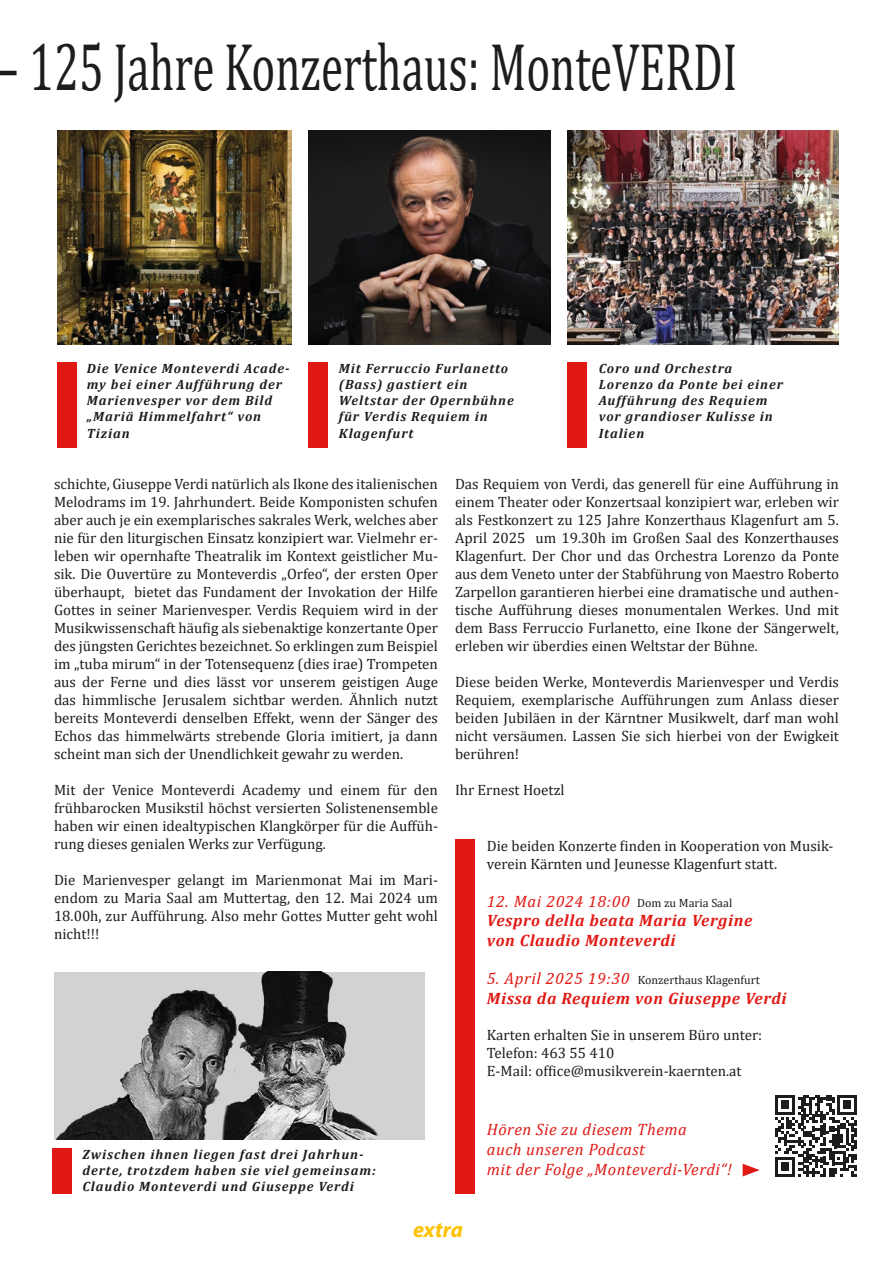
<style>
.page{position:relative;width:893px;height:1263px;background:#fff}
.page>*{position:absolute;margin:0;border:0;box-sizing:border-box;transform-origin:0 0}
.t1{font:67.5px "Cambria";color:#1d1d1b;scale:.67 1}
.t2{font:italic 700 21.9px "Myriad Pro";color:#fdc100}
.t3{font:italic 700 16.5px/19.8px "Cambria";letter-spacing:.04em;color:#e11914}
.t4{font:italic 16.5px/19.8px "Cambria";letter-spacing:.03em;color:#e11914}
.t5{font:15px/18px "Cambria";color:#1d1d1b;text-align:justify}
.t6{font:italic 700 13.5px/16.2px "Cambria";letter-spacing:.07em;color:#1d1d1b}
.t7{font:12px "Cambria";color:#1d1d1b}
.s1{font-weight:400}
.s2{font-weight:400;font-style:normal;font-size:12px;color:#1d1d1b}
.s3{font-style:italic;font-size:16.5px;color:#e11914}
</style>
<div class="page">
<img style="left:54px;top:972px;width:371px;height:168px">
<div style="left:53px;top:1148px;width:19px;height:45px;background:#e11914"></div>
<div style="left:57px;top:362px;width:19px;height:86px;background:#e11914"></div>
<div style="left:308px;top:362px;width:19px;height:86px;background:#e11914"></div>
<div style="left:568px;top:362px;width:19px;height:86px;background:#e11914"></div>
<div style="left:455px;top:839px;width:19px;height:354px;background:#e11914"></div>
<img style="left:57px;top:130px;width:235px;height:214px">
<img style="left:308px;top:130px;width:242px;height:214px">
<img style="left:568px;top:130px;width:271px;height:214px">
<svg style="left:775px;top:1095px;width:82px;height:81px"></svg>
<svg style="left:743px;top:1164px;width:17px;height:12px"></svg>
<h1 class="t1" style="left:-3px;top:28px;width:1107px">– 125 Jahre Konzerthaus: MonteVERDI</h1>
<p class="t6" style="left:87px;top:360px;width:204px">Die Venice Monteverdi Acade&shy;my bei einer Aufführung der<br>Marienvesper vor dem Bild „Mariä Himmelfahrt“ von<br>Tizian</p>
<p class="t6" style="left:339px;top:360px;width:176px">Mit Ferruccio Furlanetto (Bass) gastiert ein<br>Weltstar der Opernbühne für Verdis Requiem in<br>Klagenfurt</p>
<p class="t6" style="left:599px;top:360px;width:186px">Coro und Orchestra<br>Lorenzo da Ponte bei einer<br>Aufführung des Requiem vor grandioser Kulisse in<br>Italien</p>
<p class="t5" style="left:54px;top:475px;width:385px">schichte, Giuseppe Verdi natürlich als Ikone des italienischen Melodrams im 19. Jahrhundert. Beide Komponisten schufen aber auch je ein exemplarisches sakrales Werk, welches aber nie für den liturgischen Einsatz konzipiert war. Vielmehr er&shy;leben wir opernhafte Theatralik im Kontext geistlicher Mu&shy;sik. Die Ouvertüre zu Monteverdis „Orfeo“, der ersten Oper überhaupt, bietet das Fundament der Invokation der Hilfe Gottes in seiner Marienvesper. Verdis Requiem wird in der Musikwissenschaft häufig als siebenaktige konzertante Oper des jüngsten Gerichtes bezeichnet. So erklingen zum Beispiel im „tuba mirum“ in der Totensequenz (dies irae) Trompeten aus der Ferne und dies lässt vor unserem geistigen Auge das himmlische Jerusalem sichtbar werden. Ähnlich nutzt bereits Monteverdi denselben Effekt, wenn der Sänger des Echos das himmelwärts strebende Gloria imitiert, ja dann scheint man sich der Unendlichkeit gewahr zu werden.</p>
<p class="t5" style="left:54px;top:781px;width:385px">Mit der Venice Monteverdi Academy und einem für den frühbarocken Musikstil höchst versierten Solistenensemble haben wir einen idealtypischen Klangkörper für die Auffüh&shy;rung dieses genialen Werks zur Verfügung.</p>
<p class="t5" style="left:54px;top:871px;width:385px">Die Marienvesper gelangt im Marienmonat Mai im Mari&shy;endom zu Maria Saal am Muttertag, den 12. Mai 2024 um 18.00h, zur Aufführung. Also mehr Gottes Mutter geht wohl nicht!!!</p>
<p class="t5" style="left:455px;top:475px;width:385px">Das Requiem von Verdi, das generell für eine Aufführung in einem Theater oder Konzertsaal konzipiert war, erleben wir als Festkonzert zu 125 Jahre Konzerthaus Klagenfurt am 5.<br>April 2025 um 19.30h im Großen Saal des Konzerthauses Klagenfurt. Der Chor und das Orchestra Lorenzo da Ponte aus dem Veneto unter der Stabführung von Maestro Roberto Zarpellon garantieren hierbei eine dramatische und authen&shy;tische Aufführung dieses monumentalen Werkes. Und mit dem Bass Ferruccio Furlanetto, eine Ikone der Sängerwelt, erleben wir überdies einen Weltstar der Bühne.</p>
<p class="t5" style="left:455px;top:673px;width:385px">Diese beiden Werke, Monteverdis Marienvesper und Verdis Requiem, exemplarische Aufführungen zum Anlass dieser beiden Jubiläen in der Kärntner Musikwelt, darf man wohl nicht versäumen. Lassen Sie sich hierbei von der Ewigkeit berühren!</p>
<p class="t5" style="left:455px;top:781px;width:111px">Ihr Ernest Hoetzl</p>
<p class="t5" style="left:487px;top:837px;width:348px">Die beiden Konzerte finden in Kooperation von Musik&shy;verein Kärnten und Jeunesse Klagenfurt statt.</p>
<p class="t3" style="left:487px;top:890px;width:267px"><span class="s1">12. Mai 2024 18:00</span> <span class="s2">Dom zu Maria Saal<br></span>Vespro della beata Maria Vergine von Claudio Monteverdi</p>
<p class="t7" style="left:487px;top:973px;width:274px"><span class="s3">5. April 2025 19:30</span> Konzerthaus Klagenfurt</p>
<p class="t3" style="left:487px;top:988px;width:301px">Missa da Requiem von Giuseppe Verdi</p>
<p class="t5" style="left:487px;top:1026px;width:277px;text-align:left">Karten erhalten Sie in unserem Büro unter:<br>Telefon: 463 55 410<br>E-Mail: office@musikverein-kaernten.at</p>
<p class="t6" style="left:83px;top:1145px;width:295px">Zwischen ihnen liegen fast drei Jahrhun&shy;derte, trotzdem haben sie viel gemeinsam:<br>Claudio Monteverdi und Giuseppe Verdi</p>
<p class="t4" style="left:487px;top:1119px;width:246px">Hören Sie zu diesem Thema<br>auch unseren Podcast<br>mit der Folge „Monteverdi-Verdi“!</p>
<h2 class="t2" style="left:413px;top:1215px;width:51px">extra</h2>
</div>
